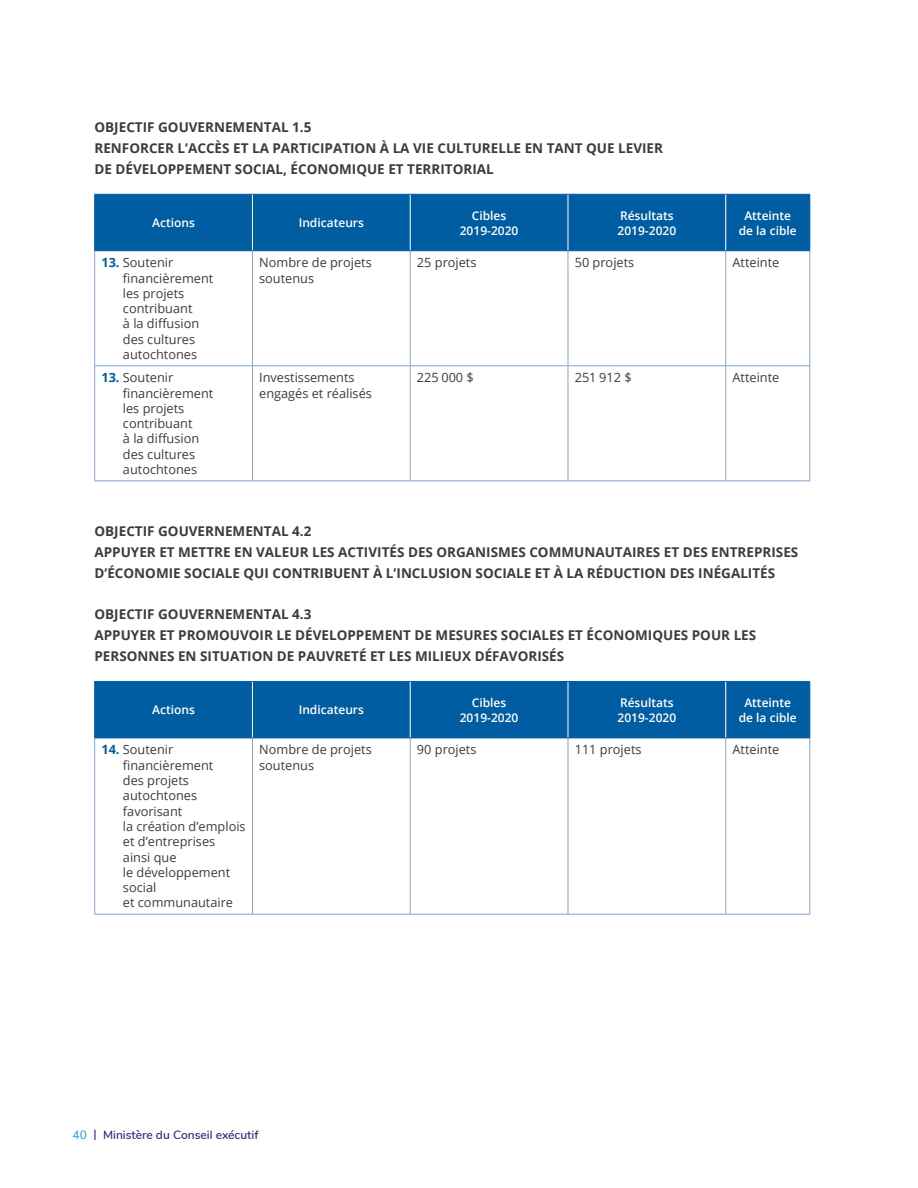
<style>
.page{position:relative;width:918px;height:1188px;background:#fff}
.page>*{position:absolute;margin:0;border:0;box-sizing:border-box;transform-origin:0 0}
.t1{font:700 13.5px/21px "Open Sans";color:#3c3c3b}
.td_gauche{font:12.75px/15.3px "Open Sans";color:#3c3c3b}
.t2{font:600 12px/15px "Open Sans";color:#fff;text-align:center}
.t3{font:600 12px "Nunito";color:#2d2e83}
.s1{font-weight:700;color:#005da1}
.s2{color:#36a9e1}
</style>
<div class="page">
<div style="left:95px;top:195px;width:715px;height:55px;background:#005da1"></div>
<hr style="left:410px;top:194px;width:1px;height:57px;background:#fff">
<hr style="left:568px;top:194px;width:1px;height:57px;background:#fff">
<hr style="left:94px;top:251px;width:1px;height:115px;background:#85a4d1">
<hr style="left:94px;top:366px;width:158px;height:1px;background:#85a4d1">
<hr style="left:94px;top:366px;width:1px;height:115px;background:#85a4d1">
<hr style="left:252px;top:366px;width:158px;height:1px;background:#85a4d1">
<hr style="left:568px;top:366px;width:158px;height:1px;background:#85a4d1">
<hr style="left:726px;top:366px;width:84px;height:1px;background:#85a4d1">
<hr style="left:94px;top:481px;width:158px;height:1px;background:#85a4d1">
<hr style="left:410px;top:251px;width:1px;height:115px;background:#85a4d1">
<hr style="left:568px;top:251px;width:1px;height:115px;background:#85a4d1">
<hr style="left:410px;top:366px;width:158px;height:1px;background:#85a4d1">
<hr style="left:410px;top:366px;width:1px;height:115px;background:#85a4d1">
<hr style="left:568px;top:366px;width:1px;height:115px;background:#85a4d1">
<hr style="left:252px;top:251px;width:1px;height:115px;background:#85a4d1">
<hr style="left:252px;top:366px;width:1px;height:115px;background:#85a4d1">
<hr style="left:252px;top:481px;width:158px;height:1px;background:#85a4d1">
<hr style="left:410px;top:481px;width:158px;height:1px;background:#85a4d1">
<hr style="left:568px;top:481px;width:158px;height:1px;background:#85a4d1">
<hr style="left:252px;top:194px;width:1px;height:57px;background:#fff">
<hr style="left:726px;top:251px;width:1px;height:115px;background:#85a4d1">
<hr style="left:810px;top:251px;width:1px;height:115px;background:#85a4d1">
<hr style="left:726px;top:366px;width:1px;height:115px;background:#85a4d1">
<hr style="left:810px;top:366px;width:1px;height:115px;background:#85a4d1">
<hr style="left:726px;top:481px;width:84px;height:1px;background:#85a4d1">
<hr style="left:726px;top:194px;width:1px;height:57px;background:#fff">
<hr style="left:94px;top:194px;width:158px;height:1px;background:#005da1">
<hr style="left:94px;top:194px;width:1px;height:57px;background:#005da1">
<hr style="left:252px;top:194px;width:158px;height:1px;background:#005da1">
<hr style="left:410px;top:194px;width:158px;height:1px;background:#005da1">
<hr style="left:568px;top:194px;width:158px;height:1px;background:#005da1">
<hr style="left:726px;top:194px;width:84px;height:1px;background:#005da1">
<hr style="left:810px;top:194px;width:1px;height:57px;background:#005da1">
<hr style="left:94px;top:250px;width:158px;height:1px;background:#005da1">
<hr style="left:252px;top:250px;width:158px;height:1px;background:#005da1">
<hr style="left:410px;top:250px;width:158px;height:1px;background:#005da1">
<hr style="left:568px;top:250px;width:158px;height:1px;background:#005da1">
<hr style="left:726px;top:250px;width:84px;height:1px;background:#005da1">
<div style="left:95px;top:682px;width:715px;height:56px;background:#005da1"></div>
<hr style="left:410px;top:682px;width:1px;height:56px;background:#fff">
<hr style="left:568px;top:682px;width:1px;height:56px;background:#fff">
<hr style="left:94px;top:738px;width:1px;height:176px;background:#85a4d1">
<hr style="left:94px;top:914px;width:158px;height:1px;background:#85a4d1">
<hr style="left:252px;top:738px;width:1px;height:176px;background:#85a4d1">
<hr style="left:410px;top:738px;width:1px;height:176px;background:#85a4d1">
<hr style="left:568px;top:738px;width:1px;height:176px;background:#85a4d1">
<hr style="left:252px;top:914px;width:158px;height:1px;background:#85a4d1">
<hr style="left:410px;top:914px;width:158px;height:1px;background:#85a4d1">
<hr style="left:568px;top:914px;width:158px;height:1px;background:#85a4d1">
<hr style="left:252px;top:682px;width:1px;height:56px;background:#fff">
<hr style="left:726px;top:738px;width:1px;height:176px;background:#85a4d1">
<hr style="left:810px;top:738px;width:1px;height:176px;background:#85a4d1">
<hr style="left:726px;top:914px;width:84px;height:1px;background:#85a4d1">
<hr style="left:726px;top:682px;width:1px;height:56px;background:#fff">
<hr style="left:94px;top:681px;width:158px;height:1px;background:#005da1">
<hr style="left:94px;top:682px;width:1px;height:56px;background:#005da1">
<hr style="left:252px;top:681px;width:158px;height:1px;background:#005da1">
<hr style="left:410px;top:681px;width:158px;height:1px;background:#005da1">
<hr style="left:568px;top:681px;width:158px;height:1px;background:#005da1">
<hr style="left:726px;top:681px;width:84px;height:1px;background:#005da1">
<hr style="left:810px;top:682px;width:1px;height:56px;background:#005da1">
<hr style="left:94px;top:738px;width:158px;height:1px;background:#005da1">
<hr style="left:252px;top:738px;width:158px;height:1px;background:#005da1">
<hr style="left:410px;top:738px;width:158px;height:1px;background:#005da1">
<hr style="left:568px;top:738px;width:158px;height:1px;background:#005da1">
<hr style="left:726px;top:738px;width:84px;height:1px;background:#005da1">
<p class="t1" style="left:94px;top:116px;width:570px">OBJECTIF GOUVERNEMENTAL 1.5<br>RENFORCER L’ACCÈS ET LA PARTICIPATION À LA VIE CULTURELLE EN TANT QUE LEVIER<br>DE DÉVELOPPEMENT SOCIAL, ÉCONOMIQUE ET TERRITORIAL</p>
<p class="t2" style="left:152px;top:215px;width:44px">Actions</p>
<p class="t2" style="left:299px;top:215px;width:67px">Indicateurs</p>
<p class="t2" style="left:460px;top:207px;width:60px">Cibles<br>2019-2020</p>
<p class="t2" style="left:618px;top:207px;width:60px;text-align:left">Résultats<br>2019-2020</p>
<p class="t2" style="left:739px;top:207px;width:59px">Atteinte de la cible</p>
<p class="td_gauche" style="left:123px;top:255px;width:92px;text-indent:-22px"><span class="s1">13.</span> Soutenir financièrement les projets contribuant<br>à la diffusion des cultures autochtones</p>
<p class="td_gauche" style="left:259px;top:254px;width:114px;line-height:15.8px">Nombre de projets soutenus</p>
<p class="td_gauche" style="left:417px;top:255px;width:61px">25 projets</p>
<p class="td_gauche" style="left:575px;top:255px;width:61px">50 projets</p>
<p class="td_gauche" style="left:733px;top:255px;width:48px">Atteinte</p>
<p class="td_gauche" style="left:123px;top:370px;width:92px;text-indent:-22px"><span class="s1">13.</span> Soutenir financièrement les projets contribuant<br>à la diffusion des cultures autochtones</p>
<p class="td_gauche" style="left:259px;top:369px;width:114px;line-height:15.8px">Investissements engagés et réalisés</p>
<p class="td_gauche" style="left:417px;top:370px;width:58px">225 000 $</p>
<p class="td_gauche" style="left:575px;top:370px;width:58px">251 912 $</p>
<p class="td_gauche" style="left:733px;top:370px;width:48px">Atteinte</p>
<p class="t1" style="left:94px;top:520px;width:705px">OBJECTIF GOUVERNEMENTAL 4.2<br>APPUYER ET METTRE EN VALEUR LES ACTIVITÉS DES ORGANISMES COMMUNAUTAIRES ET DES ENTREPRISES<br>D’ÉCONOMIE SOCIALE QUI CONTRIBUENT À L’INCLUSION SOCIALE ET À LA RÉDUCTION DES INÉGALITÉS</p>
<p class="t1" style="left:94px;top:603px;width:663px">OBJECTIF GOUVERNEMENTAL 4.3<br>APPUYER ET PROMOUVOIR LE DÉVELOPPEMENT DE MESURES SOCIALES ET ÉCONOMIQUES POUR LES<br>PERSONNES EN SITUATION DE PAUVRETÉ ET LES MILIEUX DÉFAVORISÉS</p>
<p class="t2" style="left:152px;top:702px;width:44px">Actions</p>
<p class="t2" style="left:299px;top:702px;width:67px">Indicateurs</p>
<p class="t2" style="left:460px;top:695px;width:60px">Cibles<br>2019-2020</p>
<p class="t2" style="left:618px;top:695px;width:60px;text-align:left">Résultats<br>2019-2020</p>
<p class="t2" style="left:739px;top:695px;width:59px">Atteinte de la cible</p>
<p class="td_gauche" style="left:123px;top:742px;width:124px;text-indent:-22px"><span class="s1">14.</span> Soutenir financièrement<br>des projets autochtones favorisant<br>la création d’emplois et d’entreprises ainsi que<br>le développement social<br>et communautaire</p>
<p class="td_gauche" style="left:259px;top:742px;width:114px;line-height:15.8px">Nombre de projets soutenus</p>
<p class="td_gauche" style="left:417px;top:742px;width:61px">90 projets</p>
<p class="td_gauche" style="left:575px;top:742px;width:68px">111 projets</p>
<p class="td_gauche" style="left:733px;top:742px;width:48px">Atteinte</p>
<p class="t3" style="left:73px;top:1126px;width:187px"><span class="s2">40</span> | Ministère du Conseil exécutif</p>
</div>
